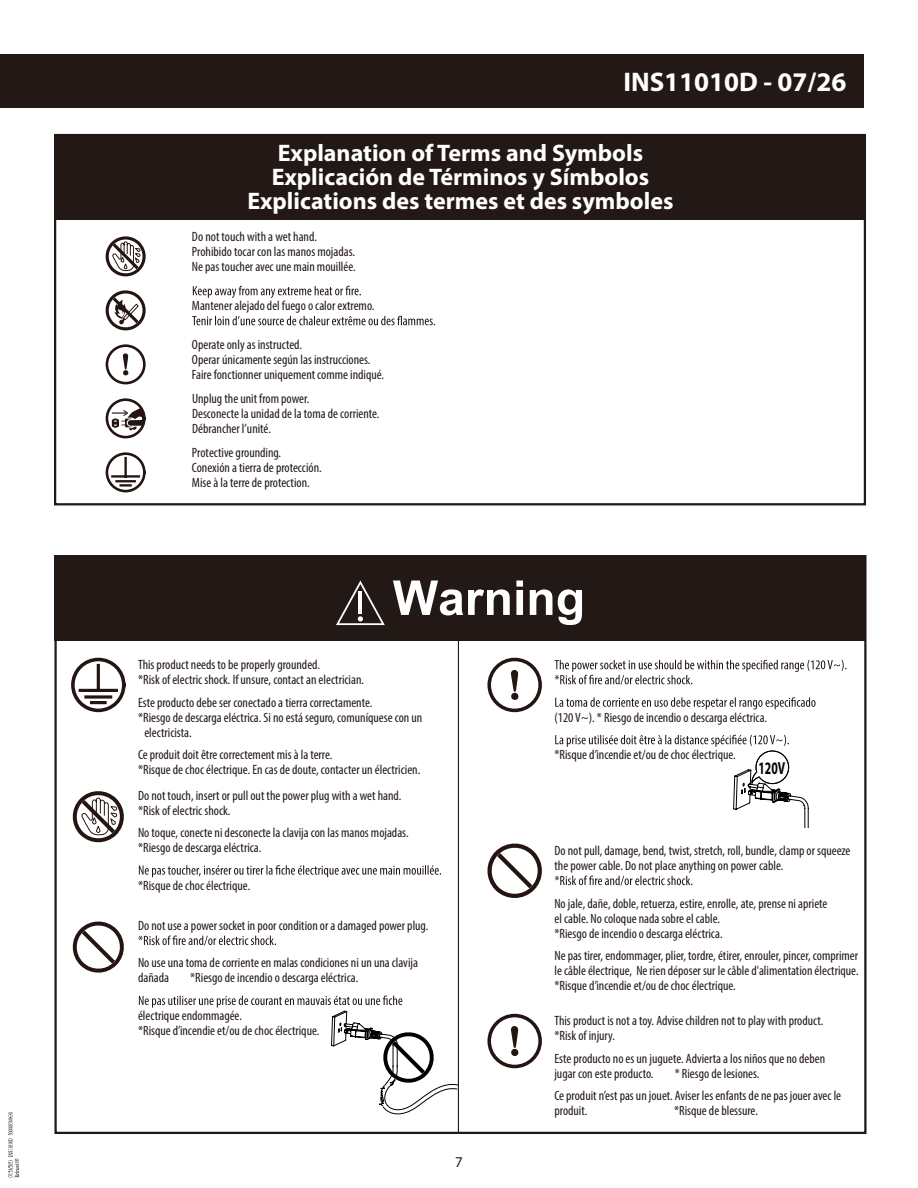
<style>
.page{position:relative;width:918px;height:1188px;background:#fff}
.page>*{position:absolute;margin:0;border:0;box-sizing:border-box;transform-origin:0 0}
.t1{font:700 27px "Myriad Pro";color:#fff}
.t2{font:700 24px/24px "Myriad Pro";color:#fff;text-align:center}
.t3{font:700 17.55px "Myriad Pro";color:#040000;scale:.67 1}
.t4{font:15px "Myriad Pro";color:#221815}
.t5{font:condensed 13.5px/15px "Myriad Pro";color:#221815}
</style>
<div class="page">
<div style="left:0;top:54px;width:864px;height:54px;background:#221815"></div>
<div style="left:56px;top:134px;width:810px;height:85px;background:#221815"></div>
<svg style="left:106px;top:236px;width:40px;height:40px"></svg>
<svg style="left:106px;top:290px;width:40px;height:40px"></svg>
<svg style="left:193px;top:286px;width:168px;height:12px"></svg>
<svg style="left:192px;top:316px;width:243px;height:9px"></svg>
<div style="left:106px;top:344px;width:40px;height:40px;border:3px solid #241512;border-radius:50%"></div>
<svg style="left:123px;top:353px;width:5px;height:22px"></svg>
<svg style="left:112px;top:408px;width:34px;height:22px"></svg>
<div style="left:106px;top:398px;width:40px;height:40px;border:3px solid #241512;border-radius:50%"></div>
<div style="left:54px;top:134px;width:812px;height:371px;border:2px solid #221815"></div>
<div style="left:106px;top:452px;width:40px;height:40px;border:3px solid #241512;border-radius:50%"></div>
<hr style="left:124px;top:458px;width:3px;height:18px;background:#241512">
<hr style="left:112px;top:475px;width:27px;height:3px;background:#241512">
<svg style="left:117px;top:480px;width:18px;height:7px"></svg>
<div style="left:55px;top:555px;width:810px;height:85px;background:#221815"></div>
<svg style="left:393px;top:580px;width:117px;height:35px"></svg>
<svg style="left:516px;top:580px;width:7px;height:35px"></svg>
<svg style="left:530px;top:589px;width:22px;height:26px"></svg>
<svg style="left:558px;top:589px;width:24px;height:36px"></svg>
<svg style="left:336px;top:580px;width:49px;height:45px"></svg>
<hr style="left:458px;top:640px;width:1px;height:494px;background:#221815">
<div style="left:71px;top:658px;width:55px;height:54px;border:4px solid #241512;border-radius:50%"></div>
<hr style="left:97px;top:665px;width:3px;height:25px;background:#241512">
<hr style="left:80px;top:689px;width:36px;height:3px;background:#241512">
<svg style="left:86px;top:695px;width:25px;height:4px"></svg>
<svg style="left:92px;top:701px;width:13px;height:3px"></svg>
<svg style="left:73px;top:791px;width:51px;height:51px"></svg>
<svg style="left:139px;top:865px;width:302px;height:12px"></svg>
<svg style="left:73px;top:922px;width:51px;height:51px"></svg>
<svg style="left:138px;top:936px;width:138px;height:10px"></svg>
<svg style="left:139px;top:996px;width:319px;height:118px"></svg>
<div style="left:487px;top:658px;width:55px;height:54px;border:4px solid #241512;border-radius:50%"></div>
<svg style="left:511px;top:670px;width:7px;height:30px"></svg>
<svg style="left:555px;top:660px;width:291px;height:25px"></svg>
<svg style="left:555px;top:697px;width:261px;height:12px"></svg>
<svg style="left:555px;top:735px;width:254px;height:92px"></svg>
<svg style="left:487px;top:844px;width:55px;height:54px"></svg>
<svg style="left:555px;top:876px;width:137px;height:10px"></svg>
<div style="left:487px;top:1014px;width:55px;height:54px;border:4px solid #241512;border-radius:50%"></div>
<svg style="left:511px;top:1026px;width:7px;height:30px"></svg>
<svg style="left:8px;top:1112px;width:11px;height:65px"></svg>
<h1 class="t1" style="left:623px;top:64px;width:225px">INS11010D - 07/26</h1>
<h2 class="t2" style="left:247px;top:140px;width:428px">Explanation of Terms and Symbols<br>Explicación de Términos y Símbolos<br>Explications des termes et des symboles</h2>
<p class="t5" style="left:192px;top:229px;width:165px">Do not touch with a wet hand.<br>Prohibido tocar con las manos mojadas.<br>Ne pas toucher avec une main mouillée.</p>
<p class="t5" style="left:192px;top:298px;width:184px">Mantener alejado del fuego o calor extremo.</p>
<p class="t5" style="left:192px;top:337px;width:194px">Operate only as instructed.<br>Operar únicamente según las instrucciones.<br>Faire fonctionner uniquement comme indiqué.</p>
<p class="t5" style="left:192px;top:391px;width:189px">Unplug the unit from power.<br>Desconecte la unidad de la toma de corriente.<br>Débrancher l’unité.</p>
<p class="t5" style="left:192px;top:445px;width:131px">Protective grounding.<br>Conexión a tierra de protección.<br>Mise à la terre de protection.</p>
<p class="t5" style="left:138px;top:657px;width:228px">This product needs to be properly grounded.<br>*Risk of electric shock. If unsure, contact an electrician.</p>
<p class="t5" style="left:138px;top:695px;width:236px">Este producto debe ser conectado a tierra correctamente.</p>
<p class="t5" style="left:138px;top:710px;width:286px">*Riesgo de descarga eléctrica. Si no está seguro, comuníquese con un</p>
<p class="t5" style="left:144px;top:725px;width:49px">electricista.</p>
<p class="t5" style="left:138px;top:747px;width:284px">Ce produit doit être correctement mis à la terre.<br>*Risque de choc électrique. En cas de doute, contacter un électricien.</p>
<p class="t5" style="left:138px;top:787px;width:265px">Do not touch, insert or pull out the power plug with a wet hand. *Risk of electric shock.</p>
<p class="t5" style="left:138px;top:825px;width:272px">No toque, conecte ni desconecte la clavija con las manos mojadas. *Riesgo de descarga eléctrica.</p>
<p class="t5" style="left:138px;top:877px;width:114px">*Risque de choc électrique.</p>
<p class="t5" style="left:138px;top:918px;width:292px">Do not use a power socket in poor condition or a damaged power plug.</p>
<p class="t5" style="left:138px;top:955px;width:281px">No use una toma de corriente en malas condiciones ni un una clavija dañada</p>
<p class="t5" style="left:190px;top:970px;width:170px">*Riesgo de incendio o descarga eléctrica.</p>
<p class="t5" style="left:138px;top:1008px;width:183px">électrique endommagée.<br>*Risque d’incendie et/ou de choc électrique.</p>
<p class="t4" style="left:455px;top:1152px;width:9px">7</p>
<p class="t5" style="left:554px;top:710px;width:214px">(120 V~). * Riesgo de incendio o descarga eléctrica.</p>
<p class="t5" style="left:554px;top:747px;width:183px">*Risque d’incendie et/ou de choc électrique.</p>
<p class="t3" style="left:758px;top:757px;width:42px">120V</p>
<p class="t5" style="left:554px;top:843px;width:298px">Do not pull, damage, bend, twist, stretch, roll, bundle, clamp or squeeze the power cable. Do not place anything on power cable.</p>
<p class="t5" style="left:554px;top:895px;width:275px">No jale, dañe, doble, retuerza, estire, enrolle, ate, prense ni apriete el cable. No coloque nada sobre el cable.<br>*Riesgo de incendio o descarga eléctrica.</p>
<p class="t5" style="left:554px;top:948px;width:306px;text-align:justify">Ne pas tirer, endommager, plier, tordre, étirer, enrouler, pincer, comprimer le câble électrique, Ne rien déposer sur le câble d'alimentation électrique. *Risque d’incendie et/ou de choc électrique.</p>
<p class="t5" style="left:554px;top:1013px;width:270px">This product is not a toy. Advise children not to play with product. *Risk of injury.</p>
<p class="t5" style="left:554px;top:1051px;width:272px">Este producto no es un juguete. Advierta a los niños que no deben jugar con este producto.</p>
<p class="t5" style="left:554px;top:1062px;width:288px;line-height:22.5px;text-indent:120px">* Riesgo de lesiones.<br>Ce produit n’est pas un jouet. Aviser les enfants de ne pas jouer avec le</p>
<p class="t5" style="left:554px;top:1103px;width:34px">produit.</p>
<p class="t5" style="left:674px;top:1103px;width:85px">*Risque de blessure.</p>
</div>
